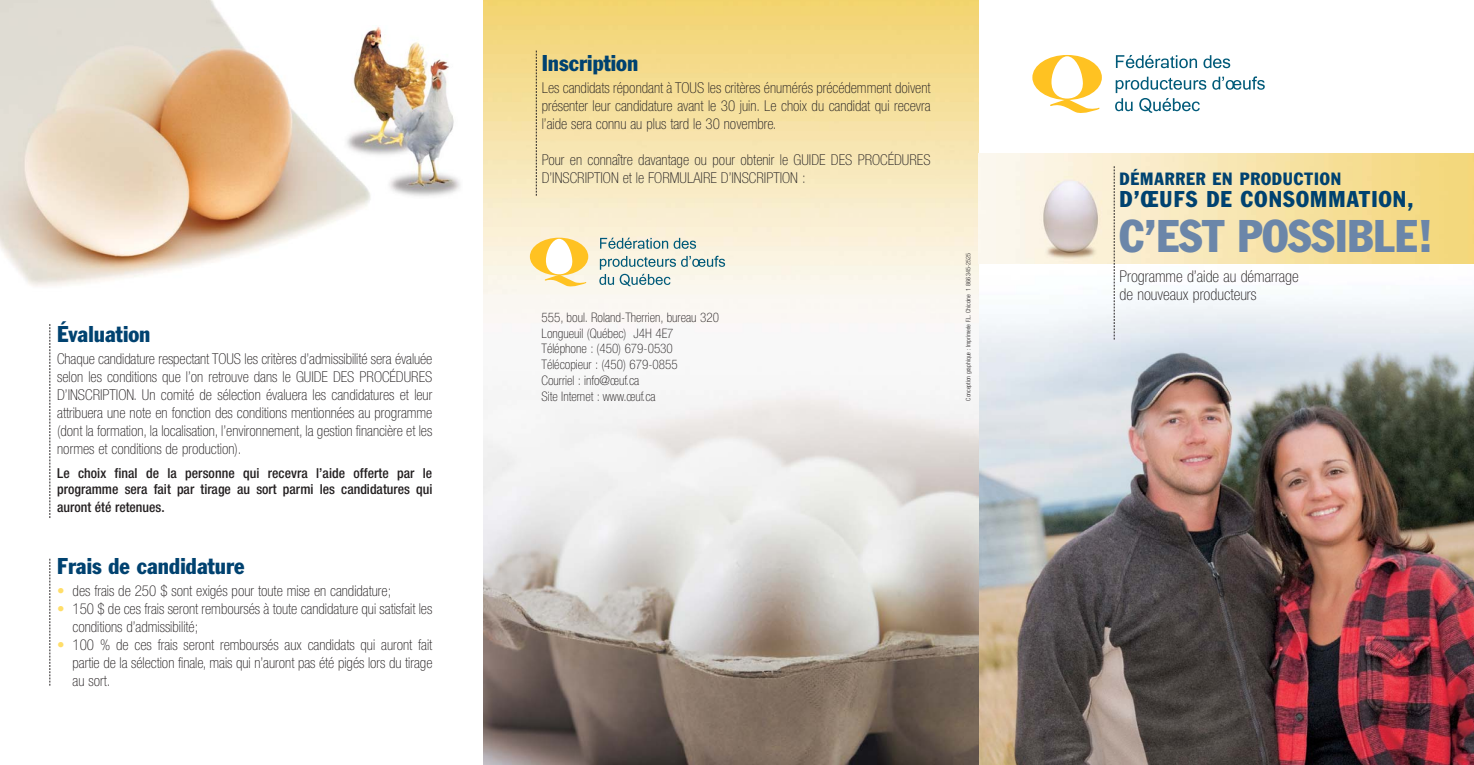
<style>
.page{position:relative;width:1474px;height:765px;background:#fff}
.page>*{position:absolute;margin:0;border:0;box-sizing:border-box;transform-origin:0 0}
.t1{font:condensed 45px "Franklin Gothic";color:#6b86a9}
.t2{font:condensed 22.5px "Franklin Gothic";color:#004270}
.t3{font:condensed 22.5px "Franklin Gothic";letter-spacing:.055em;color:#004270}
.t4{font:condensed 17.5px "Franklin Gothic";letter-spacing:.055em;color:#004270}
.t5{font:100 condensed 16.25px/18.8px "Helvetica Neue";color:#231f20}
.t6{font:100 condensed 15px/18px "Helvetica Neue";color:#231f20;text-align:justify}
.t7{font:500 condensed 13.75px/17px "Helvetica Neue";color:#231f20;text-align:justify}
.t8{font:100 condensed 13.12px/15.8px "Helvetica Neue";color:#231f20}
.t9{font:300 condensed 6.25px "Helvetica Neue";color:#231f20}
.s1{color:#ffde69}
</style>
<div class="page">
<img style="left:979px;top:264px;width:495px;height:501px">
<img style="left:484px;top:0;width:495px;height:765px">
<img style="left:979px;top:153px;width:495px;height:111px">
<svg style="left:1114px;top:166px;width:1px;height:174px"></svg>
<img style="left:0;top:0;width:376px;height:286px">
<svg style="left:536px;top:51px;width:1px;height:145px"></svg>
<svg style="left:50px;top:324px;width:1px;height:194px"></svg>
<svg style="left:50px;top:559px;width:1px;height:127px"></svg>
<img style="left:333px;top:26px;width:127px;height:176px">
<svg style="left:1116px;top:55px;width:81px;height:13px"></svg>
<svg style="left:1203px;top:55px;width:27px;height:13px"></svg>
<svg style="left:1212px;top:76px;width:53px;height:14px"></svg>
<svg style="left:1115px;top:77px;width:91px;height:36px"></svg>
<div style="left:1032px;top:55px;width:70px;height:45px;background:#ffc222;border-radius:50%"></div>
<svg style="left:1050px;top:56px;width:50px;height:57px"></svg>
<svg style="left:600px;top:238px;width:96px;height:11px"></svg>
<svg style="left:599px;top:256px;width:126px;height:30px"></svg>
<div style="left:530px;top:238px;width:58px;height:38px;background:#ffc222;border-radius:50%"></div>
<svg style="left:544px;top:239px;width:43px;height:49px"></svg>
<h2 class="t2" style="left:57px;top:326px;width:95px">Évaluation</h2>
<p class="t6" style="left:57px;top:351px;width:377px">Chaque candidature respectant TOUS les critères d’admissibilité sera évaluée selon les conditions que l’on retrouve dans le GUIDE DES PROCÉDURES D’INSCRIPTION. Un comité de sélection évaluera les candidatures et leur attribuera une note en fonction des conditions mentionnées au programme (dont la formation, la localisation, l’environnement, la gestion financière et les normes et conditions de production).</p>
<p class="t7" style="left:57px;top:465px;width:377px">Le choix final de la personne qui recevra l’aide offerte par le programme sera fait par tirage au sort parmi les candidatures qui auront été retenues.</p>
<h2 class="t2" style="left:57px;top:558px;width:189px">Frais de candidature</h2>
<p class="t6" style="left:57px;top:583px;width:336px"><span class="s1">•</span> des frais de 250 $ sont exigés pour toute mise en candidature;</p>
<p class="t6" style="left:73px;top:601px;width:361px;text-indent:-15px"><span class="s1">•</span> 150 $ de ces frais seront remboursés à toute candidature qui satisfait les conditions d’admissibilité;</p>
<p class="t6" style="left:73px;top:637px;width:361px;text-indent:-15px"><span class="s1">•</span> 100 % de ces frais seront remboursés aux candidats qui auront fait partie de la sélection finale, mais qui n’auront pas été pigés lors du tirage au sort.</p>
<h2 class="t2" style="left:542px;top:55px;width:98px">Inscription</h2>
<p class="t6" style="left:542px;top:80px;width:390px">Les candidats répondant à TOUS les critères énumérés précédemment doivent présenter leur candidature avant le 30 juin. Le choix du candidat qui recevra l’aide sera connu au plus tard le 30 novembre.</p>
<p class="t6" style="left:542px;top:152px;width:390px">Pour en connaître davantage ou pour obtenir le GUIDE DES PROCÉDURES<br>D’INSCRIPTION et le FORMULAIRE D’INSCRIPTION :</p>
<p class="t8" style="left:541px;top:310px;width:179px">555, boul. Roland-Therrien, bureau 320<br>Longueuil (Québec) J4H 4E7<br>Téléphone : (450) 679-0530<br>Télécopieur : (450) 679-0855<br>Courriel : info@œuf.ca<br>Site Internet : www.œuf.ca</p>
<p class="t9" style="left:966px;top:401px;width:150px;rotate:-90deg">Conception graphique : Imprimerie F.L. Chicoine 1 866 345-2525</p>
<p class="t4" style="left:1119px;top:173px;width:223px">DÉMARRER EN PRODUCTION</p>
<h2 class="t3" style="left:1119px;top:190px;width:295px">D’ŒUFS DE CONSOMMATION,</h2>
<h1 class="t1" style="left:1119px;top:219px;width:315px">C’EST POSSIBLE!</h1>
<p class="t5" style="left:1119px;top:268px;width:181px">Programme d’aide au démarrage de nouveaux producteurs</p>
</div>
